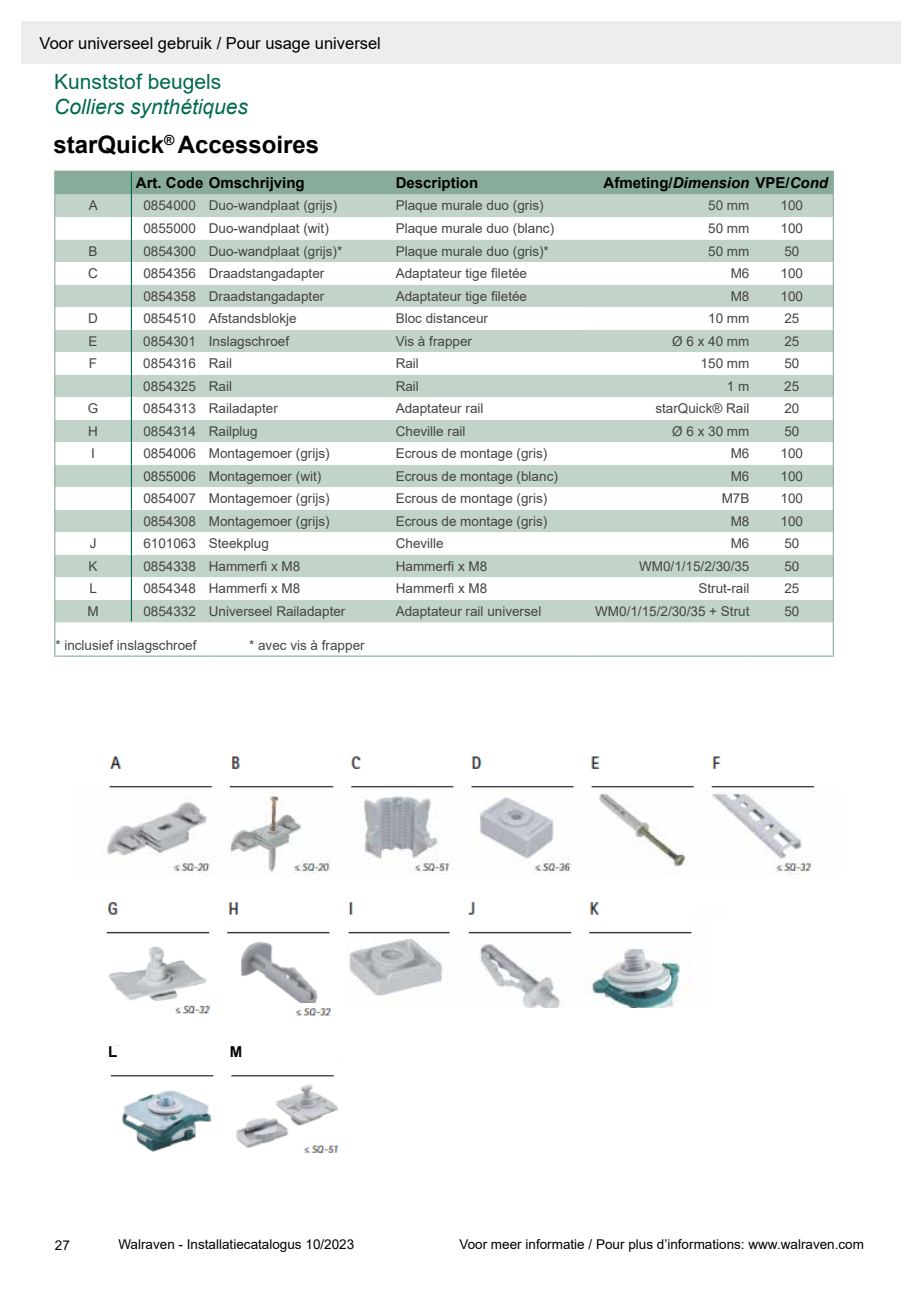
<style>
.page{position:relative;width:919px;height:1289px;background:#fff}
.page>*{position:absolute;margin:0;border:0;box-sizing:border-box;transform-origin:0 0}
.t1{font:700 24px "Arial";color:#000}
.t2{font:italic 21px "Arial";color:#006950}
.t3{font:21px "Arial";color:#006950}
.t4{font:16.5px "Arial";color:#000}
.t5{font:700 15px "Arial";color:#000}
.t6{font:13.5px "Arial";color:#444}
.t7{font:13.5px "Arial";color:#000}
.s1{font-style:italic}
</style>
<div class="page">
<div style="left:21px;top:21px;width:879px;height:43px;background:#ededed"></div>
<img style="left:106px;top:933px;width:224px;height:70px">
<img style="left:103px;top:790px;width:709px;height:85px">
<img style="left:116px;top:1062px;width:224px;height:91px">
<img style="left:348px;top:933px;width:344px;height:74px">
<img style="left:109px;top:756px;width:706px;height:32px">
<img style="left:106px;top:902px;width:586px;height:31px">
<img style="left:174px;top:1005px;width:36px;height:9px">
<img style="left:295px;top:1003px;width:54px;height:13px">
<img style="left:110px;top:1045px;width:228px;height:31px">
<div style="left:108px;top:1046px;width:178px;height:23px;background:#fff"></div>
<svg style="left:54px;top:171px;width:779px;height:451px"></svg>
<hr style="left:54px;top:622px;width:1px;height:33px;background:#88ab9a">
<hr style="left:54px;top:655px;width:77px;height:1px;background:#88ab9a">
<hr style="left:131px;top:655px;width:77px;height:1px;background:#88ab9a">
<hr style="left:208px;top:655px;width:187px;height:1px;background:#88ab9a">
<hr style="left:395px;top:655px;width:187px;height:1px;background:#88ab9a">
<hr style="left:582px;top:655px;width:168px;height:1px;background:#88ab9a">
<hr style="left:750px;top:655px;width:83px;height:1px;background:#88ab9a">
<hr style="left:832px;top:622px;width:1px;height:33px;background:#88ab9a">
<p class="t4" style="left:40px;top:31px;width:343px">Voor universeel gebruik / Pour usage universel</p>
<h2 class="t3" style="left:54px;top:67px;width:168px">Kunststof beugels</h2>
<h2 class="t2" style="left:54px;top:93px;width:195px">Colliers synthétiques</h2>
<h1 class="t1" style="left:53px;top:127px;width:267px">starQuick<sup>®</sup> Accessoires</h1>
<p class="t5" style="left:136px;top:172px;width:170px">Art. Code Omschrijving</p>
<p class="t5" style="left:396px;top:172px;width:84px">Description</p>
<p class="t5" style="left:603px;top:172px;width:226px">Afmeting/<span class="s1">Dimension</span> VPE/<span class="s1">Cond</span></p>
<p class="t6" style="left:89px;top:196px;width:11px">A</p>
<p class="t6" style="left:143px;top:196px;width:195px">0854000 Duo-wandplaat (grijs)</p>
<p class="t6" style="left:396px;top:196px;width:149px">Plaque murale duo (gris)</p>
<p class="t6" style="left:708px;top:196px;width:43px">50 mm</p>
<p class="t6" style="left:780px;top:196px;width:24px">100</p>
<p class="t6" style="left:143px;top:219px;width:187px">0855000 Duo-wandplaat (wit)</p>
<p class="t6" style="left:396px;top:219px;width:160px">Plaque murale duo (blanc)</p>
<p class="t6" style="left:708px;top:219px;width:43px">50 mm</p>
<p class="t6" style="left:780px;top:219px;width:24px">100</p>
<p class="t6" style="left:89px;top:241px;width:11px">B</p>
<p class="t6" style="left:143px;top:241px;width:200px">0854300 Duo-wandplaat (grijs)*</p>
<p class="t6" style="left:395px;top:241px;width:155px">Plaque murale duo (gris)*</p>
<p class="t6" style="left:708px;top:241px;width:43px">50 mm</p>
<p class="t6" style="left:784px;top:241px;width:17px">50</p>
<p class="t6" style="left:88px;top:264px;width:11px">C</p>
<p class="t6" style="left:143px;top:264px;width:182px">0854356 Draadstangadapter</p>
<p class="t6" style="left:395px;top:264px;width:133px">Adaptateur tige filetée</p>
<p class="t6" style="left:730px;top:264px;width:20px">M6</p>
<p class="t6" style="left:780px;top:264px;width:24px">100</p>
<p class="t6" style="left:143px;top:286px;width:182px">0854358 Draadstangadapter</p>
<p class="t6" style="left:395px;top:286px;width:133px">Adaptateur tige filetée</p>
<p class="t6" style="left:730px;top:286px;width:20px">M8</p>
<p class="t6" style="left:780px;top:286px;width:24px">100</p>
<p class="t6" style="left:88px;top:309px;width:11px">D</p>
<p class="t6" style="left:143px;top:309px;width:155px">0854510 Afstandsblokje</p>
<p class="t6" style="left:395px;top:309px;width:94px">Bloc distanceur</p>
<p class="t6" style="left:708px;top:309px;width:43px">10 mm</p>
<p class="t6" style="left:784px;top:309px;width:17px">25</p>
<p class="t6" style="left:89px;top:331px;width:11px">E</p>
<p class="t6" style="left:143px;top:331px;width:147px">0854301 Inslagschroef</p>
<p class="t6" style="left:395px;top:331px;width:78px">Vis à frapper</p>
<p class="t6" style="left:672px;top:331px;width:79px">Ø 6 x 40 mm</p>
<p class="t6" style="left:784px;top:331px;width:17px">25</p>
<p class="t6" style="left:89px;top:354px;width:10px">F</p>
<p class="t6" style="left:143px;top:354px;width:90px">0854316 Rail</p>
<p class="t6" style="left:395px;top:354px;width:25px">Rail</p>
<p class="t6" style="left:700px;top:354px;width:50px">150 mm</p>
<p class="t6" style="left:784px;top:354px;width:17px">50</p>
<p class="t6" style="left:143px;top:376px;width:90px">0854325 Rail</p>
<p class="t6" style="left:395px;top:376px;width:25px">Rail</p>
<p class="t6" style="left:726px;top:376px;width:24px">1 m</p>
<p class="t6" style="left:784px;top:376px;width:17px">25</p>
<p class="t6" style="left:88px;top:399px;width:12px">G</p>
<p class="t6" style="left:143px;top:399px;width:136px">0854313 Railadapter</p>
<p class="t6" style="left:395px;top:399px;width:89px">Adaptateur rail</p>
<p class="t6" style="left:655px;top:399px;width:95px">starQuick® Rail</p>
<p class="t6" style="left:784px;top:399px;width:17px">20</p>
<p class="t6" style="left:88px;top:421px;width:11px">H</p>
<p class="t6" style="left:143px;top:421px;width:116px">0854314 Railplug</p>
<p class="t6" style="left:395px;top:421px;width:71px">Cheville rail</p>
<p class="t6" style="left:672px;top:421px;width:79px">Ø 6 x 30 mm</p>
<p class="t6" style="left:784px;top:421px;width:17px">50</p>
<p class="t6" style="left:91px;top:444px;width:5px">I</p>
<p class="t6" style="left:143px;top:444px;width:188px">0854006 Montagemoer (grijs)</p>
<p class="t6" style="left:396px;top:444px;width:153px">Ecrous de montage (gris)</p>
<p class="t6" style="left:730px;top:444px;width:20px">M6</p>
<p class="t6" style="left:780px;top:444px;width:24px">100</p>
<p class="t6" style="left:143px;top:466px;width:179px">0855006 Montagemoer (wit)</p>
<p class="t6" style="left:396px;top:466px;width:164px">Ecrous de montage (blanc)</p>
<p class="t6" style="left:730px;top:466px;width:20px">M6</p>
<p class="t6" style="left:780px;top:466px;width:24px">100</p>
<p class="t6" style="left:143px;top:489px;width:188px">0854007 Montagemoer (grijs)</p>
<p class="t6" style="left:396px;top:489px;width:153px">Ecrous de montage (gris)</p>
<p class="t6" style="left:721px;top:489px;width:29px">M7B</p>
<p class="t6" style="left:780px;top:489px;width:24px">100</p>
<p class="t6" style="left:143px;top:511px;width:188px">0854308 Montagemoer (grijs)</p>
<p class="t6" style="left:396px;top:511px;width:153px">Ecrous de montage (gris)</p>
<p class="t6" style="left:730px;top:511px;width:20px">M8</p>
<p class="t6" style="left:780px;top:511px;width:24px">100</p>
<p class="t6" style="left:90px;top:534px;width:8px">J</p>
<p class="t6" style="left:143px;top:534px;width:127px">6101063 Steekplug</p>
<p class="t6" style="left:396px;top:534px;width:50px">Cheville</p>
<p class="t6" style="left:730px;top:534px;width:20px">M6</p>
<p class="t6" style="left:784px;top:534px;width:17px">50</p>
<p class="t6" style="left:89px;top:556px;width:11px">K</p>
<p class="t6" style="left:143px;top:556px;width:158px">0854338 Hammerfi x M8</p>
<p class="t6" style="left:396px;top:556px;width:93px">Hammerfi x M8</p>
<p class="t6" style="left:639px;top:556px;width:112px">WM0/1/15/2/30/35</p>
<p class="t6" style="left:784px;top:556px;width:17px">50</p>
<p class="t6" style="left:90px;top:579px;width:9px">L</p>
<p class="t6" style="left:143px;top:579px;width:158px">0854348 Hammerfi x M8</p>
<p class="t6" style="left:396px;top:579px;width:93px">Hammerfi x M8</p>
<p class="t6" style="left:698px;top:579px;width:53px">Strut-rail</p>
<p class="t6" style="left:784px;top:579px;width:17px">25</p>
<p class="t6" style="left:87px;top:601px;width:13px">M</p>
<p class="t6" style="left:143px;top:601px;width:203px">0854332 Universeel Railadapter</p>
<p class="t6" style="left:396px;top:601px;width:147px">Adaptateur rail universel</p>
<p class="t6" style="left:595px;top:601px;width:156px">WM0/1/15/2/30/35 + Strut</p>
<p class="t6" style="left:784px;top:601px;width:17px">50</p>
<p class="t6" style="left:55px;top:636px;width:143px">* inclusief inslagschroef</p>
<p class="t6" style="left:249px;top:636px;width:117px">* avec vis à frapper</p>
<p class="t5" style="left:108px;top:1041px;width:11px">L</p>
<p class="t5" style="left:230px;top:1041px;width:14px">M</p>
<p class="t7" style="left:55px;top:1235px;width:17px">27</p>
<p class="t7" style="left:118px;top:1234px;width:237px">Walraven - Installatiecatalogus 10/2023</p>
<p class="t7" style="left:459px;top:1234px;width:406px">Voor meer informatie / Pour plus d’informations: www.walraven.com</p>
</div>
